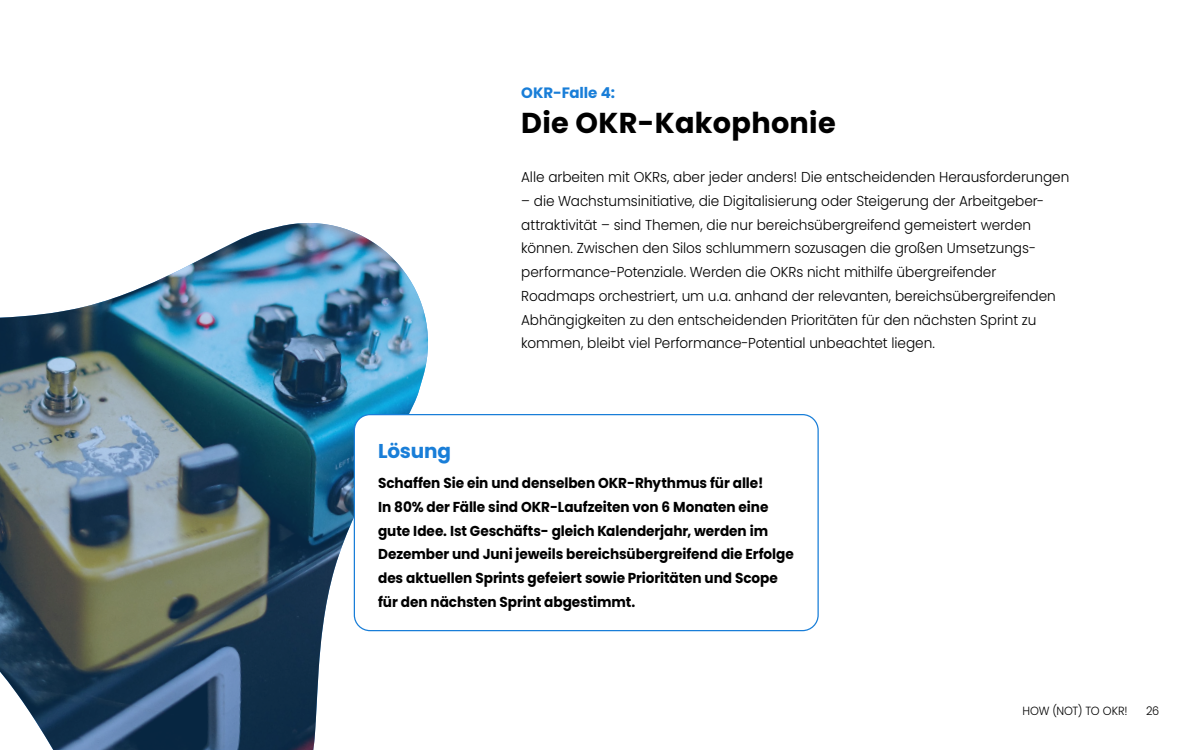
<style>
.page{position:relative;width:1200px;height:750px;background:#fff}
.page>*{position:absolute;margin:0;border:0;box-sizing:border-box;transform-origin:0 0}
.t1{font:700 28.75px "Poppins";letter-spacing:.01em;color:#000}
.t2{font:700 20px "Poppins";letter-spacing:-.01em;color:#197ed8}
.t3{font:700 15px "Poppins";letter-spacing:-.005em;color:#197ed8}
.t4{font:300 14.38px/23.8px "Poppins";letter-spacing:-.005em;color:#000;scale:.95 1}
.t5{font:700 14.38px/23.8px "Poppins";letter-spacing:-.005em;color:#000;scale:.95 1}
.t6{font:300 11.88px "Poppins";letter-spacing:-.015em;color:#000;scale:.95 1}
</style>
<div class="page">
<img style="left:0;top:223px;width:446px;height:527px">
<div style="left:354px;top:415px;width:464px;height:216px;background:#fff;border-radius:16px"></div>
<div style="left:354px;top:414px;width:465px;height:217px;border:1px solid #197ed8;border-radius:16px"></div>
<p class="t3" style="left:521px;top:84px;width:95px">OKR-Falle 4:</p>
<h1 class="t1" style="left:521px;top:107px;width:316px">Die OKR-Kakophonie</h1>
<p class="t4" style="left:521px;top:165px;width:578px">Alle arbeiten mit OKRs, aber jeder anders! Die entscheidenden Herausforderungen</p>
<p class="t4" style="left:521px;top:189px;width:564px">– die Wachstumsinitiative, die Digitalisierung oder Steigerung der Arbeitgeber&shy;attraktivität – sind Themen, die nur bereichsübergreifend gemeistert werden können. Zwischen den Silos schlummern sozusagen die großen Umsetzungs&shy;performance-Potenziale. Werden die OKRs nicht mithilfe übergreifender Roadmaps orchestriert, um u.a. anhand der relevanten, bereichsübergreifenden Abhängigkeiten zu den entscheidenden Prioritäten für den nächsten Sprint zu kommen, bleibt viel Performance-Potential unbeachtet liegen.</p>
<h2 class="t2" style="left:378px;top:440px;width:74px">Lösung</h2>
<h2 class="t2" style="left:385px;top:444px;width:74px">Lösung</h2>
<p class="t5" style="left:378px;top:471px;width:439px">Schaffen Sie ein und denselben OKR-Rhythmus für alle!<br>In 80% der Fälle sind OKR-Laufzeiten von 6 Monaten eine gute Idee. Ist Geschäfts- gleich Kalenderjahr, werden im Dezember und Juni jeweils bereichsübergreifend die Erfolge des aktuellen Sprints gefeiert sowie Prioritäten und Scope für den nächsten Sprint abgestimmt.</p>
<p class="t6" style="left:1022px;top:704px;width:112px">HOW (NOT) TO OKR!</p>
<p class="t6" style="left:1146px;top:704px;width:15px">26</p>
</div>
